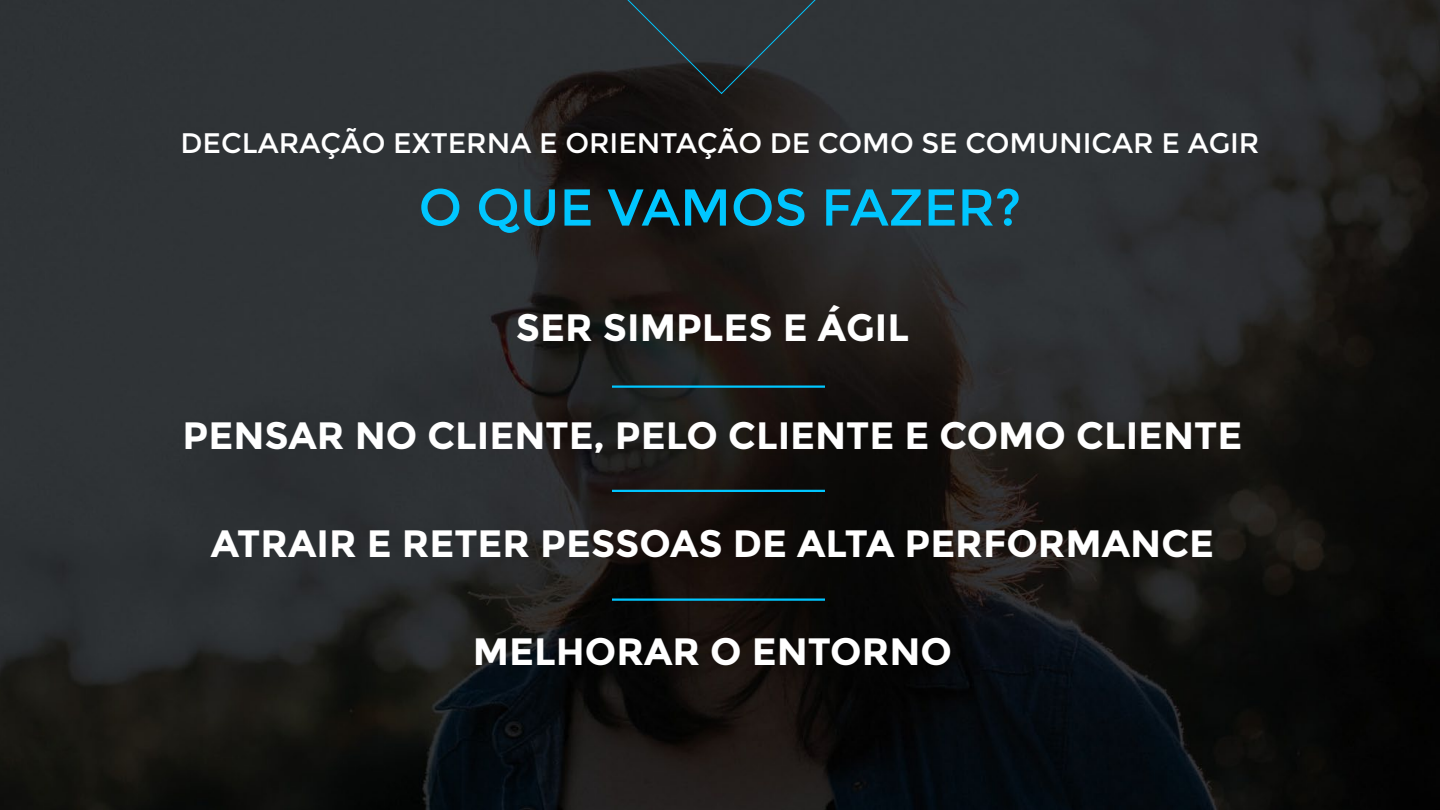
<style>
.page{position:relative;width:1440px;height:810px;background:#fff}
.page>*{position:absolute;margin:0;border:0;box-sizing:border-box;transform-origin:0 0}
.t1{font:51.75px "Montserrat";color:#00c6ff}
.t2{font:700 38.1px "Montserrat";color:#fff}
.t3{font:28.28px "Montserrat";color:#fff}
</style>
<div class="page">
<img style="left:0;top:0;width:1440px;height:810px">
<hr style="left:612px;top:386px;width:213px;height:2px;background:#00c6ff">
<hr style="left:612px;top:490px;width:213px;height:2px;background:#00c6ff">
<hr style="left:612px;top:598px;width:213px;height:3px;background:#00c6ff">
<svg style="left:587px;top:0;width:269px;height:95px;background:#2a2f31"></svg>
<p class="t3" style="left:181px;top:127px;width:1080px">DECLARAÇÃO EXTERNA E ORIENTAÇÃO DE COMO SE COMUNICAR E AGIR</p>
<h1 class="t1" style="left:419px;top:177px;width:604px">O QUE VAMOS FAZER?</h1>
<p class="t2" style="left:516px;top:305px;width:395px">SER SIMPLES E ÁGIL</p>
<p class="t2" style="left:183px;top:413px;width:1061px">PENSAR NO CLIENTE, PELO CLIENTE E COMO CLIENTE</p>
<p class="t2" style="left:211px;top:521px;width:1005px">ATRAIR E RETER PESSOAS DE ALTA PERFORMANCE</p>
<p class="t2" style="left:473px;top:629px;width:481px">MELHORAR O ENTORNO</p>
</div>
